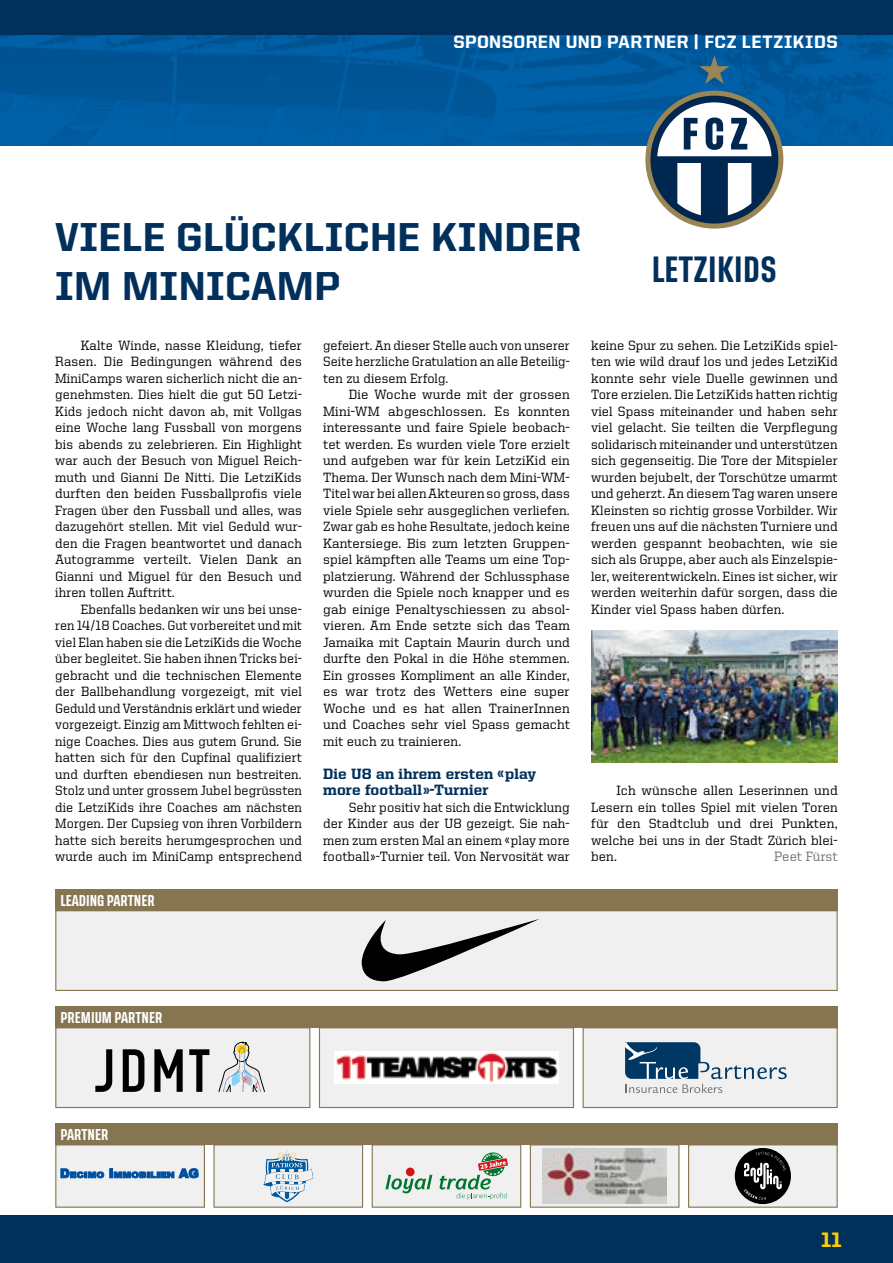
<style>
.page{position:relative;width:893px;height:1263px;background:#fff}
.page>*{position:absolute;margin:0;border:0;box-sizing:border-box;transform-origin:0 0}
.t1{font:800 40.5px/48.6px "United Sans Reg";letter-spacing:.01em;color:#00305b}
.t2{font:500 27px "Tusker Grotesk 6500";letter-spacing:.01em;color:#00305b}
.t3{font:800 21px "United Serif Reg";color:#fc0}
.t4{font:800 18px "United Sans Reg";letter-spacing:.025em;color:#fff}
.t5{font:800 15px/16.5px "United Serif Reg";letter-spacing:.01em;color:#00305b}
.t6{font:500 13.5px/16.5px "United Serif Reg";letter-spacing:.01em;color:#000;text-align:justify}
.t7{font:500 13.5px "United Serif Reg";color:#706f6f}
.t8{font:500 11.55px "Tusker Grotesk 6500";color:#fff}
.t9{font:500 8.1px "Tusker Grotesk 6500";color:#fff}
</style>
<div class="page">
<div style="left:0;top:1216px;width:893px;height:47px;background:#00305b"></div>
<img style="left:0;top:34px;width:893px;height:111px">
<div style="left:0;top:0;width:893px;height:34px;background:#00305b"></div>
<div style="left:56px;top:1145px;width:148px;height:62px;background:#f0f0f0"></div>
<svg style="left:61px;top:1169px;width:43px;height:9px"></svg>
<svg style="left:110px;top:1168px;width:88px;height:10px"></svg>
<div style="left:55px;top:1144px;width:150px;height:64px;border:1px solid #857550"></div>
<div style="left:689px;top:1145px;width:148px;height:62px;background:#f0f0f0"></div>
<div style="left:735px;top:1148px;width:56px;height:56px;background:#000;border-radius:50%"></div>
<svg style="left:744px;top:1152px;width:42px;height:48px"></svg>
<div style="left:688px;top:1144px;width:150px;height:64px;border:1px solid #857550"></div>
<div style="left:214px;top:1145px;width:149px;height:62px;background:#f0f0f0"></div>
<svg style="left:263px;top:1150px;width:50px;height:52px"></svg>
<div style="left:213px;top:1144px;width:150px;height:64px;border:1px solid #857550"></div>
<div style="left:372px;top:1145px;width:149px;height:62px;background:#f0f0f0"></div>
<svg style="left:385px;top:1175px;width:47px;height:18px"></svg>
<div style="left:406px;top:1167px;width:9px;height:9px;background:#d51317;border-radius:50%"></div>
<svg style="left:440px;top:1153px;width:68px;height:46px"></svg>
<div style="left:372px;top:1144px;width:149px;height:64px;border:1px solid #857550"></div>
<div style="left:530px;top:1145px;width:149px;height:62px;background:#f0f0f0"></div>
<img style="left:543px;top:1148px;width:124px;height:56px">
<div style="left:530px;top:1144px;width:149px;height:64px;border:1px solid #857550"></div>
<div style="left:645px;top:91px;width:138px;height:138px;background:#9a8555;border-radius:50%"></div>
<div style="left:650px;top:96px;width:128px;height:128px;background:#00274f;border-radius:50%"></div>
<svg style="left:677px;top:163px;width:24px;height:52px"></svg>
<svg style="left:728px;top:163px;width:23px;height:52px"></svg>
<svg style="left:699px;top:55px;width:30px;height:29px"></svg>
<svg style="left:657px;top:102px;width:114px;height:54px"></svg>
<div style="left:56px;top:911px;width:781px;height:79px;background:#f0f0f0"></div>
<svg style="left:362px;top:919px;width:177px;height:62px"></svg>
<div style="left:55px;top:910px;width:783px;height:81px;border:1px solid #857550"></div>
<div style="left:319px;top:1028px;width:254px;height:79px;background:#f0f0f0"></div>
<img style="left:334px;top:1051px;width:225px;height:33px">
<div style="left:319px;top:1027px;width:255px;height:81px;border:1px solid #857550"></div>
<div style="left:583px;top:1028px;width:254px;height:79px;background:#f0f0f0"></div>
<svg style="left:625px;top:1042px;width:162px;height:51px"></svg>
<div style="left:583px;top:1027px;width:255px;height:81px;border:1px solid #857550"></div>
<div style="left:55px;top:889px;width:783px;height:22px;background:#857550"></div>
<div style="left:55px;top:1006px;width:783px;height:22px;background:#857550"></div>
<div style="left:55px;top:1123px;width:783px;height:22px;background:#857550"></div>
<div style="left:56px;top:1028px;width:254px;height:79px;background:#f0f0f0"></div>
<svg style="left:95px;top:1049px;width:17px;height:43px"></svg>
<svg style="left:123px;top:1049px;width:21px;height:43px"></svg>
<svg style="left:154px;top:1049px;width:29px;height:43px"></svg>
<svg style="left:189px;top:1049px;width:20px;height:43px"></svg>
<svg style="left:218px;top:1042px;width:47px;height:50px"></svg>
<div style="left:55px;top:1027px;width:255px;height:81px;border:1px solid #857550"></div>
<img style="left:591px;top:630px;width:247px;height:132px">
<h3 class="t4" style="left:453px;top:32px;width:386px">SPONSOREN UND PARTNER | FCZ LETZIKIDS</h3>
<h1 class="t1" style="left:55px;top:213px;width:528px">VIELE GLÜCKLICHE KINDER<br>IM MINICAMP</h1>
<h2 class="t2" style="left:652px;top:253px;width:126px">LETZIKIDS</h2>
<p class="t6" style="left:55px;top:336px;width:248px;text-indent:26px">Kalte Winde, nasse Kleidung, tiefer Rasen. Die Bedingungen während des MiniCamps waren sicherlich nicht die an&shy;genehmsten. Dies hielt die gut 50 Letzi-Kids jedoch nicht davon ab, mit Vollgas eine Woche lang Fussball von morgens bis abends zu zelebrieren. Ein Highlight war auch der Besuch von Miguel Reich&shy;muth und Gianni De Nitti. Die LetziKids durften den beiden Fussballprofis viele Fragen über den Fussball und alles, was dazu gehört stellen. Mit viel Geduld wur&shy;den die Fragen beantwortet und danach Autogramme verteilt. Vielen Dank an Gianni und Miguel für den Besuch und ihren tollen Auftritt.</p>
<p class="t6" style="left:55px;top:600px;width:248px;text-indent:26px">Ebenfalls bedanken wir uns bei unse&shy;ren 14/18 Coaches. Gut vorbereitet und mit viel Elan haben sie die LetziKids die Woche über begleitet. Sie haben ihnen Tricks bei&shy;gebracht und die technischen Elemente der Ballbehandlung vorgezeigt, mit viel Geduld und Verständnis erklärt und wieder vorgezeigt. Einzig am Mittwoch fehlten ei&shy;nige Coaches. Dies aus gutem Grund. Sie hatten sich für den Cupfinal qualifiziert und durften ebendiesen nun bestreiten.<br>Stolz und unter grossem Jubel begrüssten die LetziKids ihre Coaches am nächsten Morgen. Der Cupsieg von ihren Vorbildern hatte sich bereits herumgesprochen und wurde auch im MiniCamp entsprechend</p>
<p class="t8" style="left:60px;top:893px;width:96px">LEADING PARTNER</p>
<p class="t6" style="left:323px;top:336px;width:248px">gefeiert. An dieser Stelle auch von unserer Seite herzliche Gratulation an alle Beteilig&shy;ten zu diesem Erfolg.</p>
<p class="t6" style="left:323px;top:386px;width:248px;text-indent:26px">Die Woche wurde mit der grossen Mini-WM abgeschlossen. Es konnten interessante und faire Spiele beobach&shy;tet werden. Es wurden viele Tore erzielt und aufgeben war für kein LetziKid ein Thema. Der Wunsch nach dem Mini-WM-Titel war bei allen Akteuren so gross, dass viele Spiele sehr ausgeglichen verliefen.<br>Zwar gab es hohe Resultate, jedoch keine Kantersiege. Bis zum letzten Gruppen&shy;spiel kämpften alle Teams um eine Top&shy;platzierung. Während der Schlussphase wurden die Spiele noch knapper und es gab einige Penaltyschiessen zu absol&shy;vieren. Am Ende setzte sich das Team Jamaika mit Captain Maurin durch und durfte den Pokal in die Höhe stemmen.<br>Ein grosses Kompliment an alle Kinder, es war trotz des Wetters eine super Woche und es hat allen TrainerInnen und Coaches sehr viel Spass gemacht mit euch zu trainieren.</p>
<p class="t5" style="left:323px;top:765px;width:215px">Die U8 an ihrem ersten «play more football»-Turnier</p>
<p class="t6" style="left:323px;top:798px;width:248px;text-indent:26px">Sehr positiv hat sich die Entwicklung der Kinder aus der U8 gezeigt. Sie nah&shy;men zum ersten Mal an einem «play more football»-Turnier teil. Von Nervosität war</p>
<p class="t6" style="left:591px;top:336px;width:248px">keine Spur zu sehen. Die LetziKids spiel&shy;ten wie wild drauf los und jedes LetziKid konnte sehr viele Duelle gewinnen und Tore erzielen. Die LetziKids hatten richtig viel Spass miteinander und haben sehr viel gelacht. Sie teilten die Verpflegung solidarisch miteinander und unterstützen sich gegenseitig. Die Tore der Mitspieler wurden bejubelt, der Torschütze umarmt und geherzt. An diesem Tag waren unsere Kleinsten so richtig grosse Vorbilder. Wir freuen uns auf die nächsten Turniere und werden gespannt beobachten, wie sie sich als Gruppe, aber auch als Einzelspie&shy;ler, weiterentwickeln. Eines ist sicher, wir werden weiterhin dafür sorgen, dass die Kinder viel Spass haben dürfen.</p>
<p class="t6" style="left:591px;top:782px;width:248px;text-indent:26px">Ich wünsche allen Leserinnen und Lesern ein tolles Spiel mit vielen Toren für den Stadtclub und drei Punkten, welche bei uns in der Stadt Zürich blei&shy;ben.</p>
<p class="t7" style="left:774px;top:849px;width:65px">Peet Fürst</p>
<p class="t8" style="left:60px;top:1010px;width:103px">PREMIUM PARTNER</p>
<p class="t9" style="left:59px;top:1016px;width:73px">PREMIUM PARTNER</p>
<p class="t8" style="left:60px;top:1127px;width:49px">PARTNER</p>
<p class="t9" style="left:59px;top:1133px;width:73px">PREMIUM PARTNER</p>
<h3 class="t3" style="left:821px;top:1228px;width:22px">11</h3>
</div>
